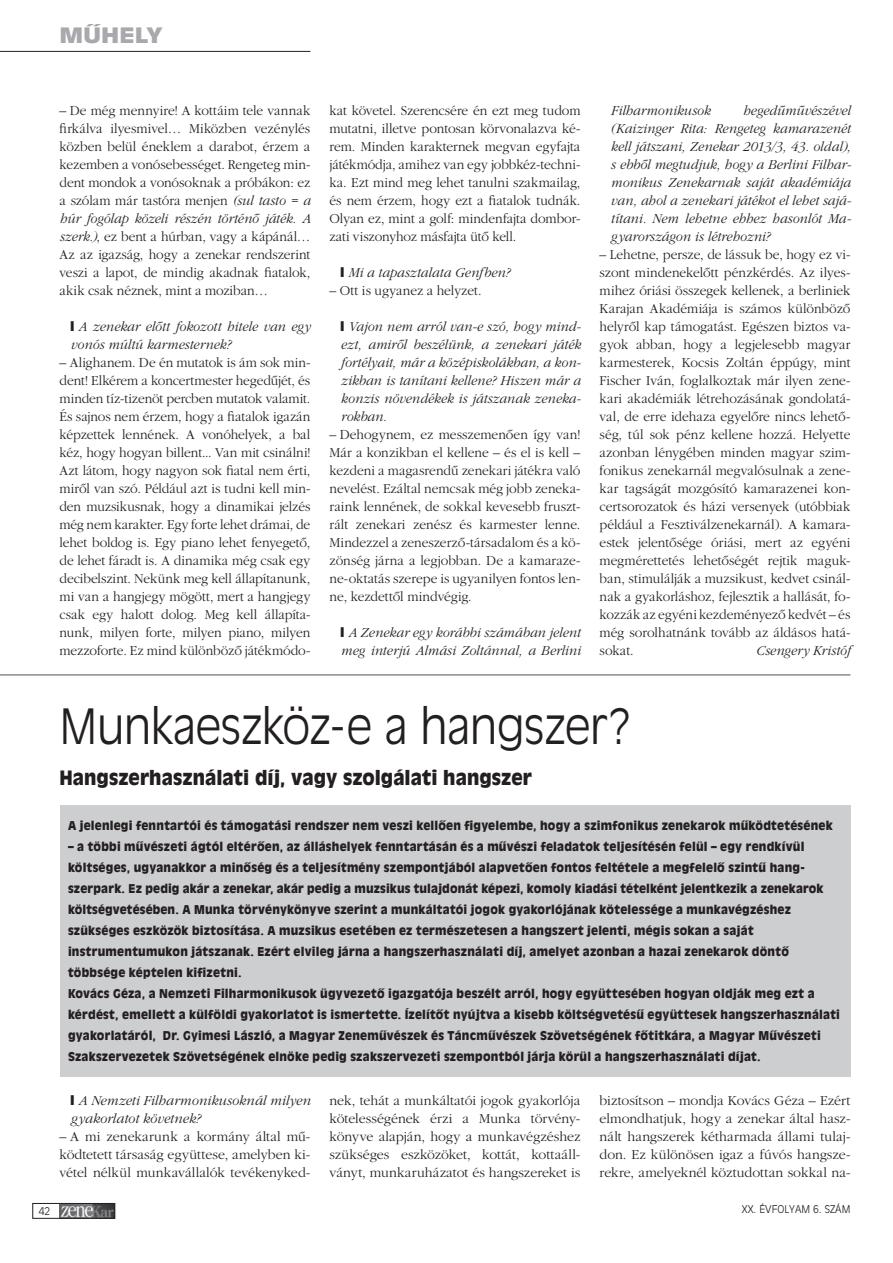
<style>
.page{position:relative;width:893px;height:1263px;background:#fff}
.page>*{position:absolute;margin:0;border:0;box-sizing:border-box;transform-origin:0 0}
.t1{font:48px "Antique Olive H Light";letter-spacing:-.015em;color:#231f20;scale:.95 1}
.t2{font:21px "Antique Olive H Black";color:#a8a9ad;scale:1.2 1}
.t3{font:19.5px "Antique Olive H Black";color:#231f20;scale:.95 1}
.t4{font:14.25px/18px "Garamond Light H";color:#231f20;text-align:justify;scale:.95 1}
.t5{font:14.25px/18px "Garamond Light Italic H";letter-spacing:.005em;color:#231f20;text-align:justify;scale:.95 1}
.t6{font:14.25px/18px "Garamond Light H";color:#231f20;text-align:justify}
.t7{font:14.25px/18px "Garamond Light Italic H";letter-spacing:.005em;color:#231f20}
.t8{font:12px/21px "Antique Olive H Black";letter-spacing:.02em;color:#231f20;scale:.95 1}
.t9{font:10.5px "Antique Olive H Light";color:#231f20}
.s1{font-family:"Garamond Light Italic H"}
</style>
<div class="page">
<div style="left:60px;top:805px;width:790px;height:272px;background:#cdced0"></div>
<hr style="left:0;top:51px;width:310px;height:1px;background:#231f20">
<img style="left:60px;top:1205px;width:53px;height:11px">
<div style="left:33px;top:1203px;width:82px;height:15px;border:1px solid #231f20"></div>
<hr style="left:0;top:674px;width:850px;height:1px;background:#636366">
<h2 class="t2" style="left:60px;top:22px;width:88px">mûhe ly</h2>
<p class="t4" style="left:60px;top:102px;width:266px">– De még mennyire! A kottáim tele vannak firkálva ilyesmivel… Miközben vezénylés közben belül éneklem a darabot, érzem a kezemben a vonósebességet. Rengeteg min&shy;dent mondok a vonósoknak a próbákon: ez a szólam már tastóra menjen <span class="s1">(sul tasto = a</span></p>
<p class="t5" style="left:60px;top:210px;width:265px">húr fogólap közeli részén történô játék. A</p>
<p class="t4" style="left:60px;top:228px;width:266px"><span class="s1">szerk.)</span>, ez bent a húrban, vagy a kápánál… Az az igazság, hogy a zenekar rendszerint veszi a lapot, de mindig akadnak fiatalok, akik csak néznek, mint a moziban…</p>
<p class="t5" style="left:71px;top:318px;width:254px;text-indent:7px">A zenekar elôtt fokozott hitele van egy vonós múltú karmesternek?</p>
<p class="t4" style="left:60px;top:354px;width:266px">– Alighanem. De én mutatok is ám sok min&shy;dent! Elkérem a koncertmester hegedûjét, és minden tíz-tizenöt percben mutatok valamit.<br>És sajnos nem érzem, hogy a fiatalok igazán képzettek lennének. A vonóhelyek, a bal kéz, hogy hogyan billent... Van mit csinálni!<br>Azt látom, hogy nagyon sok fiatal nem érti, mirôl van szó. Például azt is tudni kell min&shy;den muzsikusnak, hogy a dinamikai jelzés még nem karakter. Egy forte lehet drámai, de lehet boldog is. Egy piano lehet fenyegetô, de lehet fáradt is. A dinamika még csak egy decibelszint. Nekünk meg kell állapítanunk, mi van a hangjegy mögött, mert a hangjegy csak egy halott dolog. Meg kell állapíta&shy;nunk, milyen forte, milyen piano, milyen mezzoforte. Ez mind különbözô játékmódo-</p>
<p class="t4" style="left:330px;top:102px;width:266px">kat követel. Szerencsére én ezt meg tudom mutatni, illetve pontosan körvonalazva ké&shy;rem. Minden karakternek megvan egyfajta játékmódja, amihez van egy jobbkéz-techni&shy;ka. Ezt mind meg lehet tanulni szakmailag, és nem érzem, hogy ezt a fiatalok tudnák.<br>Olyan ez, mint a golf: mindenfajta dombor&shy;zati viszonyhoz másfajta ütô kell.</p>
<p class="t5" style="left:348px;top:264px;width:172px">Mi a tapasztalata Genfben?</p>
<p class="t4" style="left:330px;top:282px;width:162px">– Ott is ugyanez a helyzet.</p>
<p class="t5" style="left:341px;top:318px;width:255px;text-indent:7px">Vajon nem arról van-e szó, hogy mind&shy;ezt, amirôl beszélünk, a zenekari játék fortélyait, már a középiskolákban, a kon&shy;zikban is tanítani kellene? Hiszen már a konzis növendékek is játszanak zeneka&shy;rokban.</p>
<p class="t4" style="left:330px;top:426px;width:266px">– Dehogynem, ez messzemenôen így van!<br>Már a konzikban el kellene – és el is kell – kezdeni a magasrendû zenekari játékra való nevelést. Ezáltal nemcsak még jobb zeneka&shy;raink lennének, de sokkal kevesebb fruszt&shy;rált zenekari zenész és karmester lenne.<br>Mindezzel a zeneszerzô-társadalom és a kö&shy;zönség járna a legjobban. De a kamaraze&shy;ne-oktatás szerepe is ugyanilyen fontos len&shy;ne, kezdettôl mindvégig.</p>
<p class="t5" style="left:341px;top:623px;width:254px;text-align:center">A Zenekar egy korábbi számában jelent meg interjú Almási Zoltánnal, a Berlini</p>
<p class="t5" style="left:611px;top:101px;width:255px;text-indent:132px">hegedûmûvészével (Kaizinger Rita: Rengeteg kamarazenét kell játszani, Zenekar 2013/3, 43. oldal), s ebbôl megtudjuk, hogy a Berlini Filhar&shy;monikus Zenekarnak saját akadémiája van, ahol a zenekari játékot el lehet sajá&shy;títani. Nem lehetne ehhez hasonlót Ma&shy;gyarországon is létrehozni?</p>
<p class="t4" style="left:600px;top:245px;width:266px">– Lehetne, persze, de lássuk be, hogy ez vi&shy;szont mindenekelôtt pénzkérdés. Az ilyes&shy;mihez óriási összegek kellenek, a berliniek Karajan Akadémiája is számos különbözô helyrôl kap támogatást. Egészen biztos va&shy;gyok abban, hogy a legjelesebb magyar karmesterek, Kocsis Zoltán éppúgy, mint Fischer Iván, foglalkoztak már ilyen zene&shy;kari akadémiák létrehozásának gondolatá&shy;val, de erre idehaza egyelôre nincs lehetô&shy;ség, túl sok pénz kellene hozzá. Helyette azonban lénygében minden magyar szim&shy;fonikus zenekarnál megvalósulnak a zene&shy;kar tagságát mozgósító kamarazenei kon&shy;certsorozatok és házi versenyek (utóbbiak például a Fesztiválzenekarnál). A kamara&shy;estek jelentôsége óriási, mert az egyéni megmérettetés lehetôségét rejtik maguk&shy;ban, stimulálják a muzsikust, kedvet csinál&shy;nak a gyakorláshoz, fejlesztik a hallását, fo&shy;kozzák az egyéni kezdeményezô kedvét – és még sorolhatnánk tovább az áldásos hatá&shy;sokat.</p>
<p class="t5" style="left:611px;top:101px;width:106px">Filharmonikusok</p>
<p class="t5" style="left:756px;top:641px;width:101px">Csengery Kristóf</p>
<h1 class="t1" style="left:60px;top:698px;width:605px">M unkaeszköz-e a hangszer?</h1>
<h3 class="t3" style="left:60px;top:766px;width:499px">Hangszerhasználati díj, vagy szolgálati hangszer</h3>
<p class="t8" style="left:68px;top:814px;width:806px">A jelenlegi fenntartói és támogatási rendszer nem veszi kellôen figyelembe, hogy a szimfonikus zenekarok mûködtetésének</p>
<p class="t8" style="left:68px;top:835px;width:814px">– a többi mûvészeti ágtól eltérôen, az álláshelyek fenntartásán és a mûvészi feladatok teljesítésén felül – egy rendkívül költséges, ugyanakkor a minôség és a teljesítmény szempontjából alapvetôen fontos feltétele a megfelelô szintû hang&shy;szerpark. Ez pedig akár a zenekar, akár pedig a muzsikus tulajdonát képezi, komoly kiadási tételként jelentkezik a zenekarok költségvetésében. A Munka törvénykönyve szerint a munkáltatói jogok gyakorlójának kötelessége a munkavégzéshez szükséges eszközök biztosítása. A muzsikus esetében ez természetesen a hangszert jelenti, mégis sokan a saját instrumentumukon játszanak. Ezért elvileg járna a hangszerhasználati díj, amelyet azonban a hazai zenekarok döntô többsége képtelen kifizetni.<br>Kovács Géza, a Nemzeti Filharmonikusok ügyvezetô igazgatója beszélt arról, hogy együttesében hogyan oldják meg ezt a kérdést, emellett a külföldi gyakorlatot is ismertette. Ízelítôt nyújtva a kisebb költségvetésû együttesek hangszerhasználati gyakorlatáról, Dr. Gyimesi László, a Magyar Zenemûvészek és Táncmûvészek Szövetségének fôtitkára, a Magyar Mûvészeti Szakszervezetek Szövetségének elnöke pedig szakszervezeti szempontból járja körül a hangszerhasználati díjat.</p>
<p class="t7" style="left:71px;top:1092px;width:241px;text-indent:8px">A Nemzeti Filharmonikusoknál milyen gyakorlatot követnek?</p>
<p class="t6" style="left:60px;top:1128px;width:252px">– A mi zenekarunk a kormány által mû&shy;ködtetett társaság együttese, amelyben ki&shy;vétel nélkül munkavállalók tevékenyked-</p>
<p class="t6" style="left:330px;top:1092px;width:252px">nek, tehát a munkáltatói jogok gyakorlója kötelességének érzi a Munka törvény&shy;könyve alapján, hogy a munkavégzéshez szükséges eszközöket, kottát, kottaáll&shy;ványt, munkaruházatot és hangszereket is</p>
<p class="t6" style="left:600px;top:1092px;width:252px">biztosítson – mondja Kovács Géza – Ezért elmondhatjuk, hogy a zenekar által hasz&shy;nált hangszerek kétharmada állami tulaj&shy;don. Ez különösen igaz a fúvós hangsze&shy;rekre, amelyeknél köztudottan sokkal na-</p>
<p class="t9" style="left:39px;top:1205px;width:13px">42</p>
<p class="t9" style="left:742px;top:1203px;width:110px">XX. évfolyam 6. szám</p>
</div>
